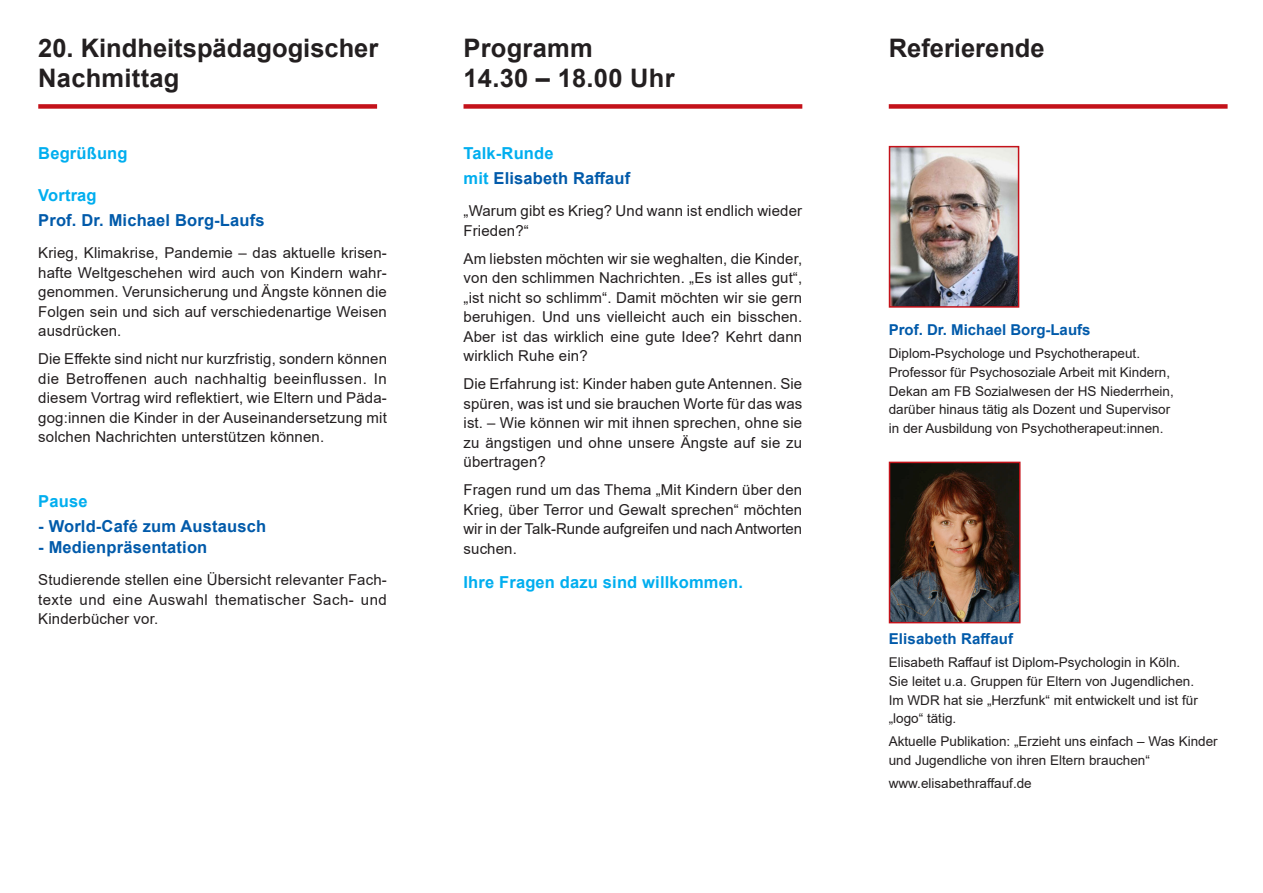
<style>
.page{position:relative;width:1263px;height:893px;background:#fff}
.page>*{position:absolute;margin:0;border:0;box-sizing:border-box;transform-origin:0 0}
.t1{font:700 25.5px/30.6px "Arial";color:#231f20}
.t2{font:700 16.5px/25.2px "Arial";letter-spacing:.01em;color:#015aaa}
.t3{font:700 16.5px "Arial";letter-spacing:.01em;color:#00aeef}
.t4{font:15px/19.5px "Arial";letter-spacing:.01em;color:#231f20;text-align:justify}
.t5{font:700 15px "Arial";color:#015aaa}
.t6{font:13.5px/18.8px "Arial";color:#231f20}
.s1{color:#00aeef}
</style>
<div class="page">
<div style="left:463px;top:104px;width:339px;height:5px;background:#c4121a"></div>
<div style="left:38px;top:104px;width:339px;height:5px;background:#c4121a"></div>
<div style="left:889px;top:104px;width:338px;height:5px;background:#c4121a"></div>
<img style="left:892px;top:149px;width:124px;height:156px">
<div style="left:889px;top:146px;width:130px;height:162px;border:2px solid #c4121a"></div>
<img style="left:892px;top:465px;width:125px;height:155px">
<div style="left:889px;top:462px;width:131px;height:161px;border:2px solid #c4121a"></div>
<h1 class="t1" style="left:38px;top:33px;width:342px">20. Kindheitspädagogischer<br>Nachmittag</h1>
<p class="t3" style="left:38px;top:141px;width:91px">Begrüßung</p>
<p class="t3" style="left:38px;top:183px;width:60px">Vortrag</p>
<p class="t2" style="left:38px;top:208px;width:228px">Prof. Dr. Michael Borg-Laufs</p>
<p class="t4" style="left:38px;top:243px;width:350px">Krieg, Klimakrise, Pandemie – das aktuelle krisen&shy;hafte Weltgeschehen wird auch von Kindern wahr&shy;genommen. Verunsicherung und Ängste können die Folgen sein und sich auf verschiedenartige Weisen ausdrücken.</p>
<p class="t4" style="left:38px;top:349px;width:350px">Die Effekte sind nicht nur kurzfristig, sondern können die Betroffenen auch nachhaltig beeinflussen. In diesem Vortrag wird reflektiert, wie Eltern und Päda&shy;gog:innen die Kinder in der Auseinandersetzung mit solchen Nachrichten unterstützen können.</p>
<p class="t3" style="left:38px;top:489px;width:51px">Pause</p>
<p class="t2" style="left:38px;top:514px;width:229px">- World-Café zum Austausch</p>
<p class="t2" style="left:38px;top:535px;width:171px">- Medienpräsentation</p>
<p class="t4" style="left:38px;top:570px;width:350px">Studierende stellen eine Übersicht relevanter Fach&shy;texte und eine Auswahl thematischer Sach- und Kinderbücher vor.</p>
<h1 class="t1" style="left:463px;top:33px;width:213px">Programm<br>14.30 – 18.00 Uhr</h1>
<p class="t2" style="left:463px;top:141px;width:168px"><span class="s1">Talk-Runde<br>mit</span> Elisabeth Raffauf</p>
<p class="t4" style="left:463px;top:201px;width:340px">„Warum gibt es Krieg? Und wann ist endlich wieder<br>Frieden?“</p>
<p class="t4" style="left:463px;top:249px;width:340px">Am liebsten möchten wir sie weghalten, die Kinder, von den schlimmen Nachrichten. „Es ist alles gut“, „ist nicht so schlimm“. Damit möchten wir sie gern beruhigen. Und uns vielleicht auch ein bisschen.<br>Aber ist das wirklich eine gute Idee? Kehrt dann wirklich Ruhe ein?</p>
<p class="t4" style="left:463px;top:374px;width:340px">Die Erfahrung ist: Kinder haben gute Antennen. Sie spüren, was ist und sie brauchen Worte für das was ist. – Wie können wir mit ihnen sprechen, ohne sie zu ängstigen und ohne unsere Ängste auf sie zu übertragen?</p>
<p class="t4" style="left:463px;top:480px;width:340px">Fragen rund um das Thema „Mit Kindern über den Krieg, über Terror und Gewalt sprechen“ möchten wir in der Talk-Runde aufgreifen und nach Antworten suchen.</p>
<p class="t3" style="left:463px;top:570px;width:281px">Ihre Fragen dazu sind willkommen.</p>
<h1 class="t1" style="left:889px;top:33px;width:157px">Referierende</h1>
<p class="t5" style="left:889px;top:319px;width:203px">Prof. Dr. Michael Borg-Laufs</p>
<p class="t6" style="left:889px;top:344px;width:287px">Diplom-Psychologe und Psychotherapeut.<br>Professor für Psychosoziale Arbeit mit Kindern, Dekan am FB Sozialwesen der HS Niederrhein, darüber hinaus tätig als Dozent und Supervisor in der Ausbildung von Psychotherapeut:innen.</p>
<p class="t5" style="left:889px;top:628px;width:126px">Elisabeth Raffauf</p>
<p class="t6" style="left:889px;top:653px;width:311px">Elisabeth Raffauf ist Diplom-Psychologin in Köln.<br>Sie leitet u.a. Gruppen für Eltern von Jugendlichen.<br>Im WDR hat sie „Herzfunk“ mit entwickelt und ist für „logo“ tätig.</p>
<p class="t6" style="left:889px;top:732px;width:330px">Aktuelle Publikation: „Erzieht uns einfach – Was Kinder und Jugendliche von ihren Eltern brauchen“</p>
<p class="t6" style="left:889px;top:774px;width:145px">www.elisabethraffauf.de</p>
</div>
